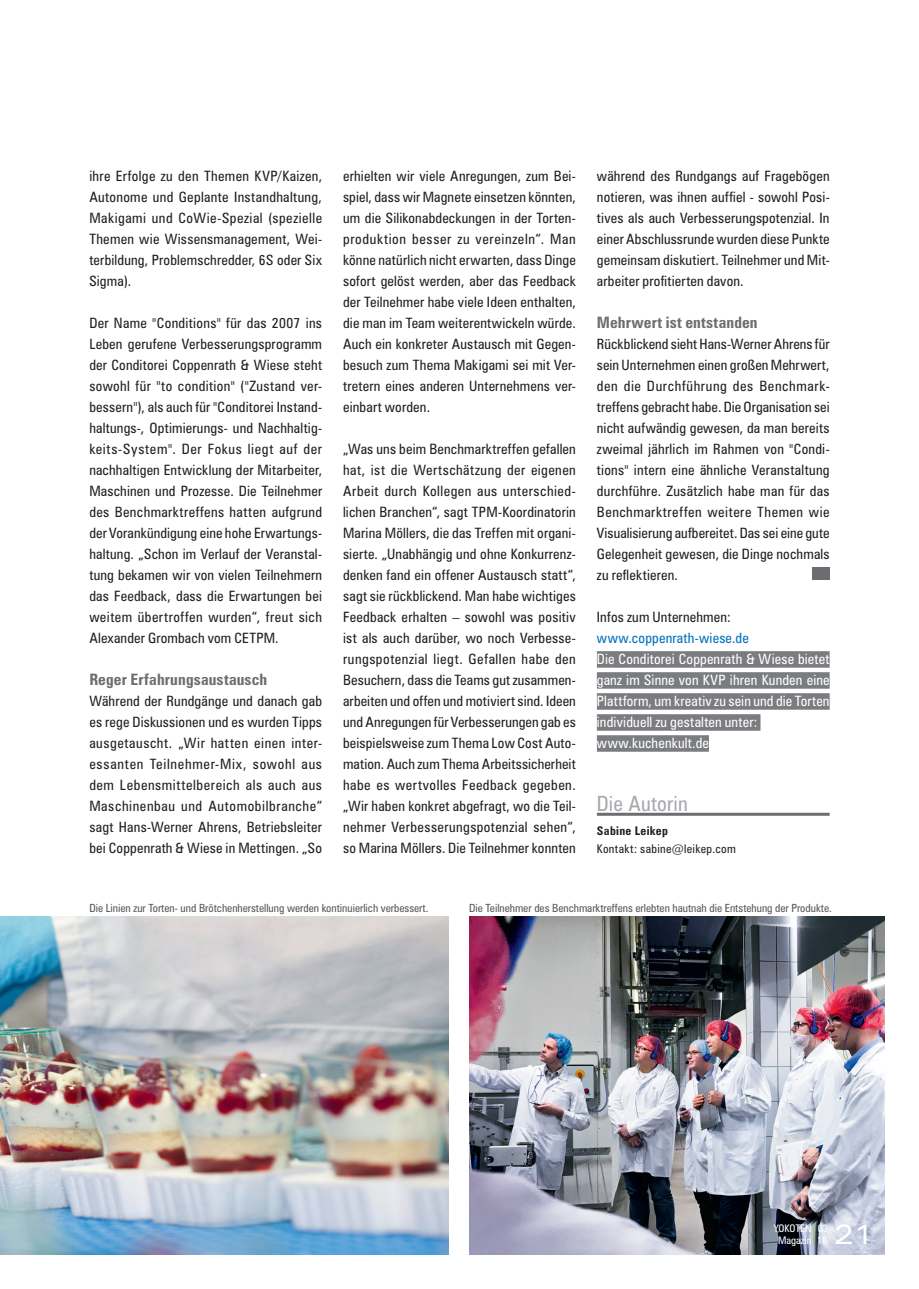
<style>
.page{position:relative;width:919px;height:1289px;background:#fff}
.page>*{position:absolute;margin:0;border:0;box-sizing:border-box;transform-origin:0 0}
.t1{font:expanded 27.75px "Zurich BT";color:#fff}
.t2{font:condensed 21px "Zurich BT";letter-spacing:.01em;color:#a8a9ad}
.t3{font:700 condensed 15.75px "Zurich BT";letter-spacing:.01em;color:#6c6d70}
.t4{font:condensed 14.25px/21px "Zurich BT";letter-spacing:.015em;color:#231f20;text-align:justify}
.t5{font:condensed 14.25px/21px "Zurich BT";letter-spacing:.01em;color:#fff}
.t6{font:condensed 14.25px "Zurich BT";letter-spacing:.015em;color:#0072bc}
.t7{font:condensed 12px "Zurich BT";letter-spacing:.03em;color:#231f20}
.t8{font:700 condensed 12px "Zurich BT";letter-spacing:.03em;color:#231f20}
.t9{font:condensed 11.25px "Zurich BT";color:#57585a}
.t10{font:condensed 10.5px/12px "Zurich BT";color:#fff}
</style>
<div class="page">
<img style="left:0;top:916px;width:448px;height:338px">
<img style="left:469px;top:916px;width:415px;height:338px">
<hr style="left:597px;top:812px;width:232px;height:3px;background:#6c6d70">
<div style="left:597px;top:651px;width:232px;height:16px;background:#7a7c7f"></div>
<div style="left:597px;top:672px;width:232px;height:16px;background:#7a7c7f"></div>
<div style="left:597px;top:693px;width:232px;height:16px;background:#7a7c7f"></div>
<div style="left:597px;top:714px;width:163px;height:16px;background:#7a7c7f"></div>
<div style="left:597px;top:735px;width:111px;height:16px;background:#7a7c7f"></div>
<svg style="left:812px;top:567px;width:17px;height:13px"></svg>
<svg style="left:813px;top:1224px;width:1px;height:20px"></svg>
<p class="t4" style="left:89px;top:165px;width:234px">ihre Erfolge zu den Themen KVP/Kaizen, Autonome und Geplante Instandhaltung, Makigami und CoWie-Spezial (spezielle Themen wie Wissensmanagement, Wei&shy;terbildung, Problemschredder, 6S oder Six Sigma).</p>
<p class="t4" style="left:89px;top:312px;width:234px">Der Name "Conditions" für das 2007 ins Leben gerufene Verbesserungsprogramm der Conditorei Coppenrath &amp; Wiese steht sowohl für "to condition" ("Zustand ver&shy;bessern"), als auch für "Conditorei Instand&shy;haltungs-, Optimierungs- und Nachhaltig&shy;keits-System". Der Fokus liegt auf der nachhaltigen Entwicklung der Mitarbeiter, Maschinen und Prozesse. Die Teilnehmer des Benchmarktreffens hatten aufgrund der Vorankündigung eine hohe Erwartungs&shy;haltung. „Schon im Verlauf der Veranstal&shy;tung bekamen wir von vielen Teilnehmern das Feedback, dass die Erwartungen bei weitem übertroffen wurden“, freut sich Alexander Grombach vom CETPM.</p>
<p class="t3" style="left:89px;top:669px;width:179px">Reger Erfahrungsaustausch</p>
<p class="t4" style="left:89px;top:690px;width:234px">Während der Rundgänge und danach gab es rege Diskussionen und es wurden Tipps ausgetauscht. „Wir hatten einen inter&shy;essanten Teilnehmer-Mix, sowohl aus dem Lebensmittelbereich als auch aus Maschinenbau und Automobilbranche“ sagt Hans-Werner Ahrens, Betriebsleiter bei Coppenrath &amp; Wiese in Mettingen. „So</p>
<p class="t4" style="left:343px;top:165px;width:234px">erhielten wir viele Anregungen, zum Bei&shy;spiel, dass wir Magnete einsetzen könnten, um die Silikonabdeckungen in der Torten&shy;produktion besser zu vereinzeln“. Man könne natürlich nicht erwarten, dass Dinge sofort gelöst werden, aber das Feedback der Teilnehmer habe viele Ideen enthalten, die man im Team weiterentwickeln würde.<br>Auch ein konkreter Austausch mit Gegen&shy;besuch zum Thema Makigami sei mit Ver&shy;tretern eines anderen Unternehmens ver&shy;einbart worden.</p>
<p class="t4" style="left:343px;top:438px;width:234px">„Was uns beim Benchmarktreffen gefallen hat, ist die Wertschätzung der eigenen Arbeit durch Kollegen aus unterschied&shy;lichen Branchen“, sagt TPM-Koordinatorin Marina Möllers, die das Treffen mit organi&shy;sierte. „Unabhängig und ohne Konkurrenz&shy;denken fand ein offener Austausch statt“, sagt sie rückblickend. Man habe wichtiges Feedback erhalten – sowohl was positiv ist als auch darüber, wo noch Verbesse&shy;rungspotenzial liegt. Gefallen habe den Besuchern, dass die Teams gut zusammen&shy;arbeiten und offen und motiviert sind. Ideen und Anregungen für Verbesserungen gab es beispielsweise zum Thema Low Cost Auto&shy;mation. Auch zum Thema Arbeitssicherheit habe es wertvolles Feedback gegeben. „Wir haben konkret abgefragt, wo die Teil&shy;nehmer Verbesserungspotenzial sehen“, so Marina Möllers. Die Teilnehmer konnten</p>
<p class="t4" style="left:597px;top:165px;width:234px">während des Rundgangs auf Fragebögen notieren, was ihnen auffiel - sowohl Posi&shy;tives als auch Verbesserungspotenzial. In einer Abschlussrunde wurden diese Punkte gemeinsam diskutiert. Teilnehmer und Mit&shy;arbeiter profitierten davon.</p>
<p class="t3" style="left:597px;top:312px;width:162px">Mehrwert ist entstanden</p>
<p class="t4" style="left:597px;top:333px;width:234px">Rückblickend sieht Hans-Werner Ahrens für sein Unternehmen einen großen Mehrwert, den die Durchführung des Benchmark&shy;treffens gebracht habe. Die Organisation sei nicht aufwändig gewesen, da man bereits zweimal jährlich im Rahmen von "Condi&shy;tions" intern eine ähnliche Veranstaltung durchführe. Zusätzlich habe man für das Benchmarktreffen weitere Themen wie Visualisierung aufbereitet. Das sei eine gute Gelegenheit gewesen, die Dinge nochmals zu reflektieren.</p>
<p class="t4" style="left:597px;top:606px;width:135px">Infos zum Unternehmen:</p>
<p class="t6" style="left:597px;top:629px;width:153px">www.coppenrath-wiese.de</p>
<p class="t5" style="left:597px;top:648px;width:234px">Die Conditorei Coppenrath &amp; Wiese bietet ganz im Sinne von KVP ihren Kunden eine Plattform, um kreativ zu sein und die Torten individuell zu gestalten unter: www.kuchenkult.de</p>
<h2 class="t2" style="left:597px;top:790px;width:92px">Die Autorin</h2>
<p class="t8" style="left:597px;top:823px;width:73px">Sabine Leikep</p>
<p class="t7" style="left:597px;top:841px;width:140px">Kontakt: sabine@leikep.com</p>
<p class="t9" style="left:89px;top:900px;width:340px">Die Linien zur Torten- und Brötchenherstellung werden kontinuierlich verbessert.</p>
<p class="t9" style="left:469px;top:900px;width:364px">Die Teilnehmer des Benchmarktreffens erlebten hautnah die Entstehung der Produkte.</p>
<p class="t10" style="left:773px;top:1222px;width:39px;text-align:center">YOKOTEN<br>Magazin</p>
<p class="t10" style="left:817px;top:1222px;width:12px">03<br>18</p>
<h1 class="t1" style="left:833px;top:1218px;width:42px">21</h1>
</div>
